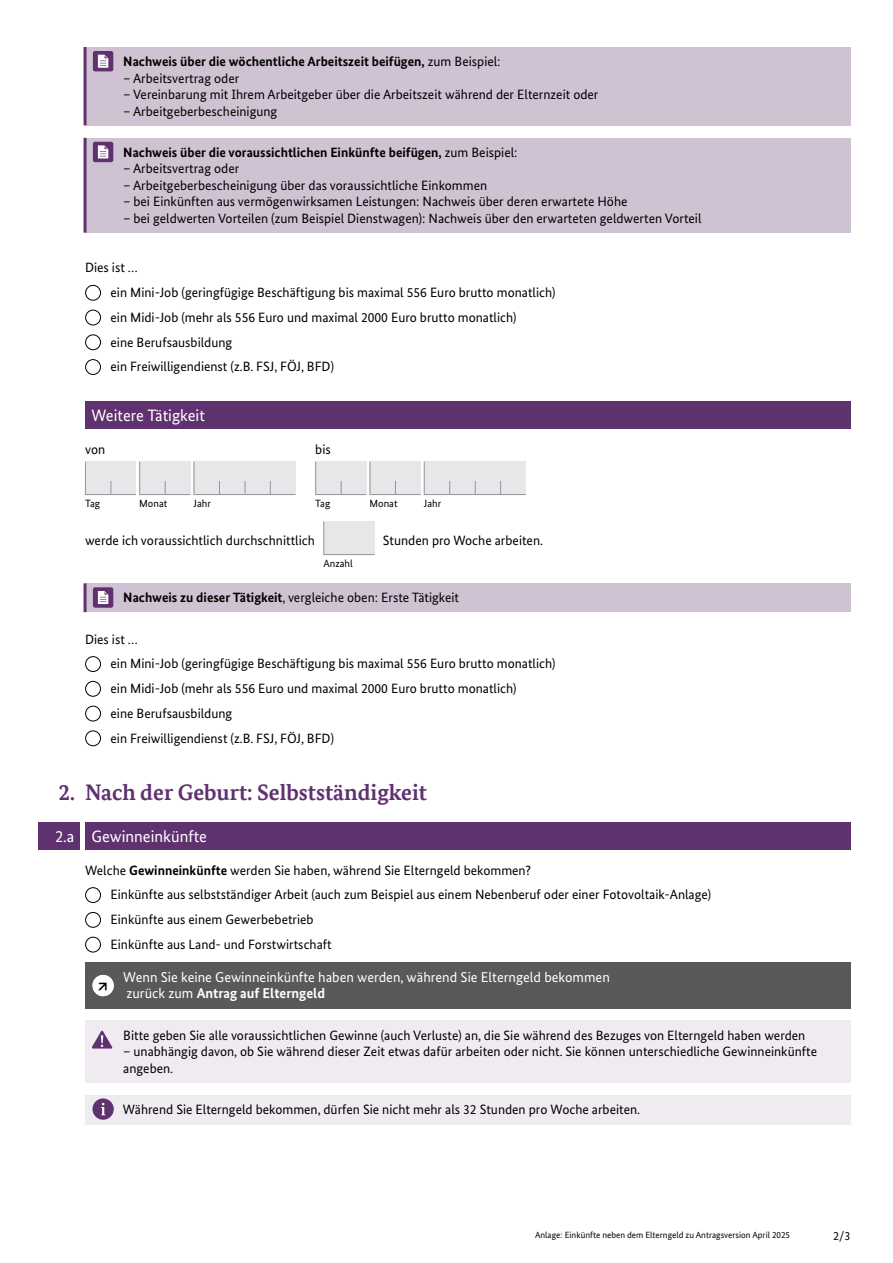
<style>
.page{position:relative;width:893px;height:1263px;background:#fff}
.page>*{position:absolute;margin:0;border:0;box-sizing:border-box;transform-origin:0 0}
.t1{font:700 22.5px "Bundes Serif Office";color:#5f316e}
.t2{font:16.5px "Bundes Sans";color:#fff}
.t3{font:700 15px "Bundes Sans Office";color:#000}
.t4{font:14.25px/16.5px "Bundes Sans";color:#fff}
.t5{font:13.5px/16.5px "Bundes Sans";color:#000}
.t6{font:700 13.5px "Bundes Sans";color:#000}
.t7{font:12px "Bundes Sans";color:#000}
.t8{font:10.5px "Bundes Sans";color:#000}
.t9{font:9px "Bundes Sans";color:#000}
.s1{font-weight:400}
.s2{font-weight:700}
</style>
<div class="page">
<div style="left:85px;top:47px;width:765px;height:78px;background:#cfc2d3"></div>
<hr style="left:84px;top:47px;width:3px;height:78px;background:#5f316e">
<div style="left:85px;top:138px;width:765px;height:95px;background:#cfc2d3"></div>
<hr style="left:84px;top:138px;width:3px;height:95px;background:#5f316e">
<div style="left:93px;top:51px;width:20px;height:20px;background:#5f316e;border-radius:2px"></div>
<svg style="left:98px;top:55px;width:10px;height:13px"></svg>
<svg style="left:93px;top:142px;width:20px;height:20px"></svg>
<svg style="left:98px;top:145px;width:10px;height:13px"></svg>
<div style="left:85px;top:285px;width:16px;height:16px;border:1px solid #000;border-radius:50%"></div>
<div style="left:85px;top:310px;width:16px;height:15px;border:1px solid #000;border-radius:50%"></div>
<div style="left:85px;top:334px;width:16px;height:16px;border:1px solid #000;border-radius:50%"></div>
<div style="left:85px;top:359px;width:16px;height:16px;border:1px solid #000;border-radius:50%"></div>
<div style="left:85px;top:402px;width:765px;height:27px;background:#5f316e"></div>
<div style="left:85px;top:583px;width:765px;height:29px;background:#cfc2d3"></div>
<hr style="left:84px;top:583px;width:3px;height:29px;background:#5f316e">
<svg style="left:85px;top:461px;width:211px;height:34px;background:#e2e3e4"></svg>
<svg style="left:315px;top:461px;width:211px;height:34px;background:#e2e3e4"></svg>
<div style="left:323px;top:521px;width:52px;height:34px;background:#e6e7e8"></div>
<div style="left:93px;top:587px;width:20px;height:21px;background:#5f316e;border-radius:2px"></div>
<svg style="left:98px;top:591px;width:10px;height:13px"></svg>
<div style="left:85px;top:656px;width:16px;height:16px;border:1px solid #000;border-radius:50%"></div>
<div style="left:85px;top:681px;width:16px;height:16px;border:1px solid #000;border-radius:50%"></div>
<div style="left:85px;top:706px;width:16px;height:15px;border:1px solid #000;border-radius:50%"></div>
<div style="left:85px;top:730px;width:16px;height:16px;border:1px solid #000;border-radius:50%"></div>
<div style="left:85px;top:822px;width:765px;height:27px;background:#5f316e"></div>
<div style="left:85px;top:962px;width:765px;height:46px;background:#58595b"></div>
<div style="left:85px;top:1021px;width:765px;height:62px;background:#efebf0"></div>
<div style="left:85px;top:1095px;width:765px;height:29px;background:#efebf0"></div>
<div style="left:38px;top:822px;width:42px;height:27px;background:#5f316e"></div>
<div style="left:85px;top:887px;width:16px;height:16px;border:1px solid #000;border-radius:50%"></div>
<div style="left:85px;top:912px;width:16px;height:16px;border:1px solid #000;border-radius:50%"></div>
<div style="left:85px;top:937px;width:16px;height:15px;border:1px solid #000;border-radius:50%"></div>
<svg style="left:92px;top:1031px;width:20px;height:17px"></svg>
<div style="left:92px;top:1098px;width:22px;height:22px;background:#5f316e;border-radius:50%"></div>
<svg style="left:101px;top:1103px;width:4px;height:12px"></svg>
<svg style="left:92px;top:975px;width:22px;height:22px"></svg>
<p class="t6" style="left:123px;top:53px;width:379px">Nachweis über die wöchentliche Arbeitszeit beifügen, <span class="s1">zum Beispiel:</span></p>
<p class="t5" style="left:123px;top:69px;width:118px">– Arbeitsvertrag oder</p>
<p class="t5" style="left:123px;top:86px;width:477px">– Vereinbarung mit Ihrem Arbeitgeber über die Arbeitszeit während der Elternzeit oder</p>
<p class="t5" style="left:123px;top:102px;width:156px">– Arbeitgeberbescheinigung</p>
<p class="t6" style="left:123px;top:144px;width:396px">Nachweis über die voraussichtlichen Einkünfte beifügen, <span class="s1">zum Beispiel:</span></p>
<p class="t5" style="left:123px;top:160px;width:118px">– Arbeitsvertrag oder</p>
<p class="t5" style="left:123px;top:177px;width:365px">– Arbeitgeberbescheinigung über das voraussichtliche Einkommen</p>
<p class="t5" style="left:123px;top:193px;width:506px">– bei Einkünften aus vermögenwirksamen Leistungen: Nachweis über deren erwartete Höhe</p>
<p class="t5" style="left:123px;top:210px;width:580px">– bei geldwerten Vorteilen (zum Beispiel Dienstwagen): Nachweis über den erwarteten geldwerten Vorteil</p>
<p class="t5" style="left:85px;top:259px;width:54px">Dies ist …</p>
<p class="t5" style="left:111px;top:284px;width:446px">ein Mini-Job (geringfügige Beschäftigung bis maximal 556 Euro brutto monatlich)</p>
<p class="t5" style="left:111px;top:309px;width:408px">ein Midi-Job (mehr als 556 Euro und maximal 2000 Euro brutto monatlich)</p>
<p class="t5" style="left:111px;top:333px;width:123px">eine Berufsausbildung</p>
<p class="t5" style="left:111px;top:358px;width:225px">ein Freiwilligendienst (z.B. FSJ, FÖJ, BFD)</p>
<h3 class="t2" style="left:91px;top:405px;width:115px">Weitere Tätigkeit</h3>
<p class="t5" style="left:85px;top:441px;width:22px">von</p>
<p class="t5" style="left:315px;top:441px;width:17px">bis</p>
<p class="t8" style="left:85px;top:497px;width:17px">Tag</p>
<p class="t8" style="left:139px;top:497px;width:30px">Monat</p>
<p class="t8" style="left:194px;top:497px;width:19px">Jahr</p>
<p class="t8" style="left:315px;top:497px;width:17px">Tag</p>
<p class="t8" style="left:370px;top:497px;width:30px">Monat</p>
<p class="t8" style="left:424px;top:497px;width:19px">Jahr</p>
<p class="t5" style="left:85px;top:531px;width:231px">werde ich voraussichtlich durchschnittlich</p>
<p class="t8" style="left:323px;top:557px;width:31px">Anzahl</p>
<p class="t5" style="left:383px;top:531px;width:162px">Stunden pro Woche arbeiten.</p>
<p class="t5" style="left:123px;top:589px;width:337px"><span class="s2">Nachweis zu dieser Tätigkeit</span>, vergleiche oben: Erste Tätigkeit</p>
<p class="t5" style="left:85px;top:630px;width:54px">Dies ist …</p>
<p class="t5" style="left:111px;top:655px;width:446px">ein Mini-Job (geringfügige Beschäftigung bis maximal 556 Euro brutto monatlich)</p>
<p class="t5" style="left:111px;top:680px;width:408px">ein Midi-Job (mehr als 556 Euro und maximal 2000 Euro brutto monatlich)</p>
<p class="t5" style="left:111px;top:705px;width:123px">eine Berufsausbildung</p>
<p class="t5" style="left:111px;top:729px;width:225px">ein Freiwilligendienst (z.B. FSJ, FÖJ, BFD)</p>
<h2 class="t1" style="left:59px;top:778px;width:370px">2. Nach der Geburt: Selbstständigkeit</h2>
<h3 class="t2" style="left:91px;top:826px;width:117px">Gewinneinkünfte</h3>
<p class="t5" style="left:85px;top:861px;width:448px">Welche <span class="s2">Gewinneinkünfte</span> werden Sie haben, während Sie Elterngeld bekommen?</p>
<p class="t5" style="left:111px;top:886px;width:602px">Einkünfte aus selbstständiger Arbeit (auch zum Beispiel aus einem Nebenberuf oder einer Fotovoltaik-Anlage)</p>
<p class="t5" style="left:111px;top:911px;width:205px">Einkünfte aus einem Gewerbebetrieb</p>
<p class="t5" style="left:111px;top:936px;width:223px">Einkünfte aus Land- und Forstwirtschaft</p>
<p class="t4" style="left:123px;top:968px;width:488px">Wenn Sie keine Gewinneinkünfte haben werden, während Sie Elterngeld bekommen zurück zum <span class="s2">Antrag auf Elterngeld</span></p>
<p class="t5" style="left:123px;top:1026px;width:684px">Bitte geben Sie alle voraussichtlichen Gewinne (auch Verluste) an, die Sie während des Bezuges von Elterngeld haben werden</p>
<p class="t5" style="left:123px;top:1043px;width:695px">– unabhängig davon, ob Sie während dieser Zeit etwas dafür arbeiten oder nicht. Sie können unterschiedliche Gewinneinkünfte angeben.</p>
<p class="t5" style="left:123px;top:1101px;width:519px">Während Sie Elterngeld bekommen, dürfen Sie nicht mehr als 32 Stunden pro Woche arbeiten.</p>
<h3 class="t2" style="left:55px;top:826px;width:21px">2.a</h3>
<p class="t3" style="left:97px;top:975px;width:14px">→</p>
<p class="t9" style="left:535px;top:1229px;width:256px">Anlage: Einkünfte neben dem Elterngeld zu Antragsversion April 2025</p>
<p class="t7" style="left:833px;top:1228px;width:19px">2/3</p>
</div>
